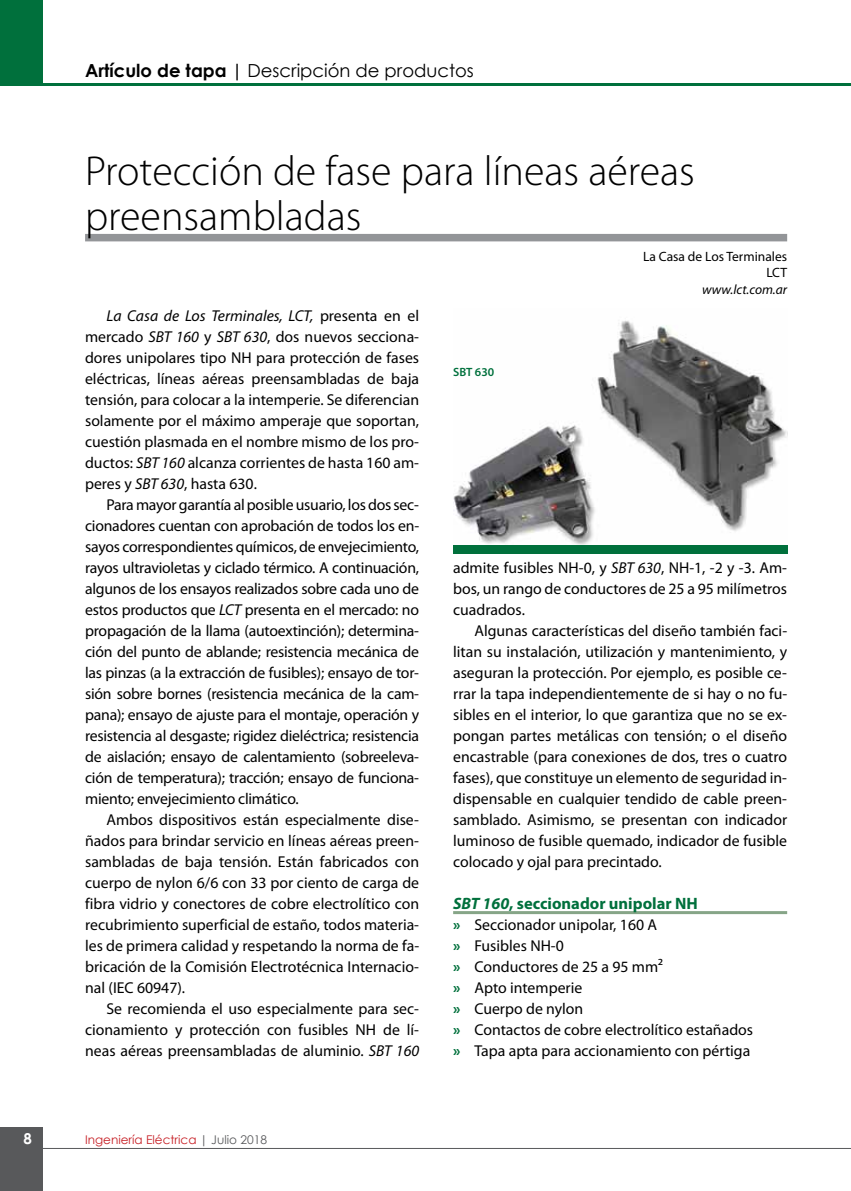
<style>
.page{position:relative;width:851px;height:1191px;background:#fff}
.page>*{position:absolute;margin:0;border:0;box-sizing:border-box;transform-origin:0 0}
.t1{font:300 42px/45px "Myriad Pro";color:#000}
.t2{font:18px "Century Gothic";color:#000}
.t3{font:700 16.5px "Myriad Pro";color:#00703c}
.t4{font:15.75px/21px "Myriad Pro";color:#000;text-align:justify}
.t5{font:700 15px "Century Gothic";color:#fff}
.t6{font:13.5px/16.2px "Myriad Pro";color:#000;text-align:right}
.t7{font:italic 13.5px "Myriad Pro";color:#000}
.t8{font:12px "Century Gothic";color:#c61d23}
.t9{font:600 12px "Myriad Pro";color:#00703c}
.s1{font-weight:700}
.s2{font-style:italic}
.s3{color:#58595b}
.s4{font-weight:700;color:#00703c}
</style>
<div class="page">
<div style="left:0;top:1127px;width:43px;height:64px;background:#58595b"></div>
<hr style="left:0;top:1148px;width:850px;height:1px;background:#58595b">
<div style="left:0;top:0;width:43px;height:85px;background:#00703c"></div>
<hr style="left:0;top:83px;width:850px;height:2px;background:#00703c">
<div style="left:85px;top:234px;width:702px;height:7px;background:#939598"></div>
<hr style="left:453px;top:911px;width:334px;height:3px;background:#86a587">
<img style="left:453px;top:320px;width:334px;height:225px">
<div style="left:453px;top:545px;width:334px;height:9px;background:#00703c"></div>
<p class="t2" style="left:85px;top:57px;width:390px"><span class="s1">Artículo de tapa |</span> Descripción de productos</p>
<h1 class="t1" style="left:85px;top:149px;width:611px">Protección de fase para líneas aéreas preensambladas</h1>
<p class="t6" style="left:643px;top:249px;width:145px">La Casa de Los Terminales<br>LCT</p>
<p class="t7" style="left:702px;top:282px;width:87px">www.lct.com.ar</p>
<p class="t4" style="left:85px;top:306px;width:335px;text-indent:21px"><span class="s2">La Casa de Los Terminales, LCT,</span> presenta en el mercado <span class="s2">SBT 160</span> y <span class="s2">SBT 630</span>, dos nuevos secciona&shy;dores unipolares tipo NH para protección de fases eléctricas, líneas aéreas preensambladas de baja tensión, para colocar a la intemperie. Se diferencian solamente por el máximo amperaje que soportan, cuestión plasmada en el nombre mismo de los pro&shy;ductos: <span class="s2">SBT 160</span> alcanza corrientes de hasta 160 am&shy;peres y <span class="s2">SBT 630</span>, hasta 630.</p>
<p class="t4" style="left:85px;top:495px;width:335px;text-indent:21px">Para mayor garantía al posible usuario, los dos sec&shy;cionadores cuentan con aprobación de todos los en&shy;sayos correspondientes químicos, de envejecimiento, rayos ultravioletas y ciclado térmico. A continuación, algunos de los ensayos realizados sobre cada uno de estos productos que <span class="s2">LCT</span> presenta en el mercado: no propagación de la llama (autoextinción); determina&shy;ción del punto de ablande; resistencia mecánica de las pinzas (a la extracción de fusibles); ensayo de tor&shy;sión sobre bornes (resistencia mecánica de la cam&shy;pana); ensayo de ajuste para el montaje, operación y resistencia al desgaste; rigidez dieléctrica; resistencia de aislación; ensayo de calentamiento (sobreeleva&shy;ción de temperatura); tracción; ensayo de funciona&shy;miento; envejecimiento climático.</p>
<p class="t4" style="left:85px;top:809px;width:335px;text-indent:21px">Ambos dispositivos están especialmente dise&shy;ñados para brindar servicio en líneas aéreas preen&shy;sambladas de baja tensión. Están fabricados con cuerpo de nylon 6/6 con 33 por ciento de carga de fibra vidrio y conectores de cobre electrolítico con recubrimiento superficial de estaño, todos materia&shy;les de primera calidad y respetando la norma de fa&shy;bricación de la Comisión Electrotécnica Internacio&shy;nal (IEC 60947).</p>
<p class="t4" style="left:85px;top:998px;width:335px;text-indent:21px">Se recomienda el uso especialmente para sec&shy;cionamiento y protección con fusibles NH de lí&shy;neas aéreas preensambladas de aluminio. <span class="s2">SBT 160</span></p>
<p class="t5" style="left:23px;top:1127px;width:10px">8</p>
<p class="t8" style="left:85px;top:1131px;width:183px">Ingeniería Eléctrica <span class="s3">| Julio 2018</span></p>
<p class="t9" style="left:453px;top:365px;width:43px">SBT 630</p>
<p class="t4" style="left:453px;top:558px;width:335px">admite fusibles NH-0, y <span class="s2">SBT 630</span>, NH-1, -2 y -3. Am&shy;bos, un rango de conductores de 25 a 95 milímetros cuadrados.</p>
<p class="t4" style="left:453px;top:621px;width:335px;text-indent:21px">Algunas características del diseño también faci&shy;litan su instalación, utilización y mantenimiento, y aseguran la protección. Por ejemplo, es posible ce&shy;rrar la tapa independientemente de si hay o no fu&shy;sibles en el interior, lo que garantiza que no se ex&shy;pongan partes metálicas con tensión; o el diseño encastrable (para conexiones de dos, tres o cuatro fases), que constituye un elemento de seguridad in&shy;dispensable en cualquier tendido de cable preen&shy;samblado. Asimismo, se presentan con indicador luminoso de fusible quemado, indicador de fusible colocado y ojal para precintado.</p>
<p class="t3" style="left:453px;top:894px;width:246px"><span class="s2">SBT 160</span>, seccionador unipolar NH</p>
<p class="t4" style="left:453px;top:915px;width:301px;text-align:left"><span class="s4">»</span> Seccionador unipolar, 160 A<br><span class="s4">»</span> Fusibles NH-0<br><span class="s4">»</span> Conductores de 25 a 95 mm²<br><span class="s4">»</span> Apto intemperie<br><span class="s4">»</span> Cuerpo de nylon<br><span class="s4">»</span> Contactos de cobre electrolítico estañados <span class="s4">»</span> Tapa apta para accionamiento con pértiga</p>
</div>
